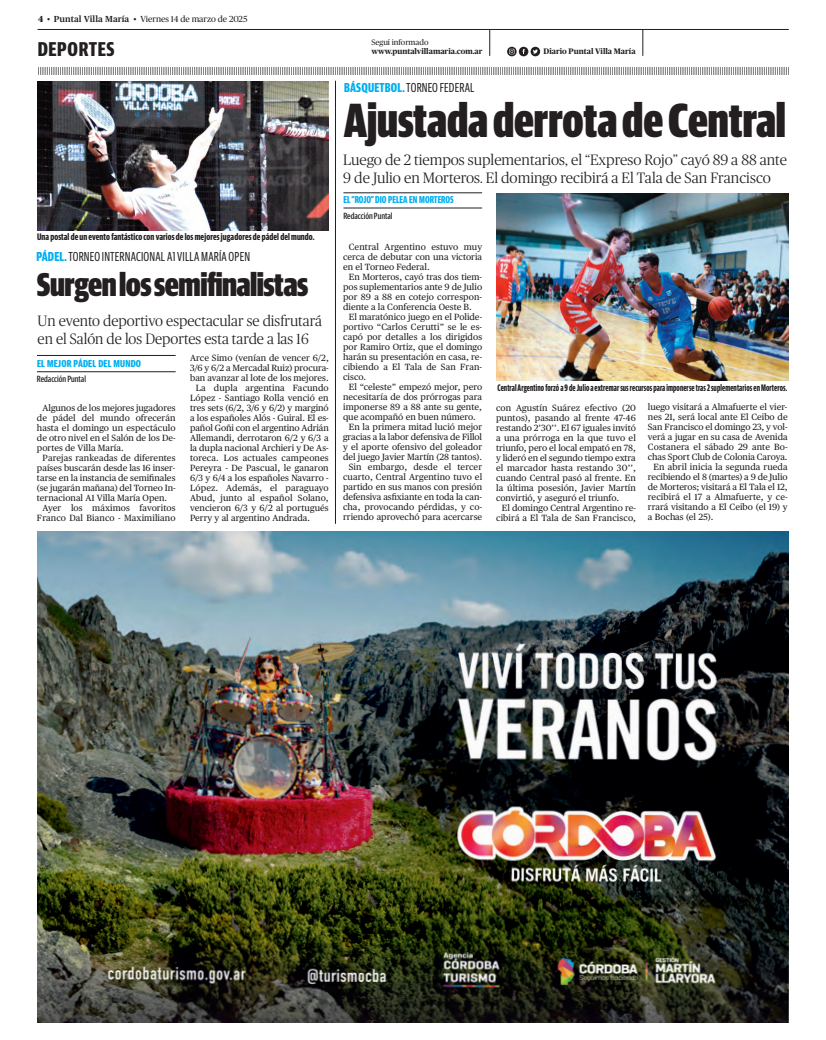
<style>
.page{position:relative;width:826px;height:1040px;background:#fff}
.page>*{position:absolute;margin:0;border:0;box-sizing:border-box;transform-origin:0 0}
.t1{font:900 48px "Guardian Sans X Cond";color:#231f20;scale:.96 1}
.t2{font:900 33px "Guardian Sans X Cond";letter-spacing:-.015em;color:#231f20}
.t3{font:700 20px "Guardian Sans X Cond";letter-spacing:.03em;color:#231f20}
.t4{font:300 15px/18px "Publico";color:#231f20}
.t5{font:13px "Guardian Sans X Cond";letter-spacing:.015em;color:#231f20;scale:.94 1}
.t6{font:700 10px "Guardian Sans X Cond";color:#00aeef;scale:.89 1}
.t7{font:700 10px "Guardian Sans X Cond";color:#00aeef}
.t8{font:700 9.5px "Guardian Sans X Cond";letter-spacing:.015em;color:#231f20;scale:.79 1}
.t9{font:700 9.5px "Guardian Sans X Cond";letter-spacing:.015em;color:#231f20;scale:.92 1}
.t10{font:9px "Publico Text";color:#231f20}
.t11{font:500 9px "Guardian Sans X Cond";color:#231f20}
.t12{font:8.8px "Publico";color:#231f20}
.t13{font:700 8px/9.6px "Publico";color:#231f20}
.s1{font-weight:800}
.s2{font-family:"Publico Text";font-weight:600}
.s3{font-weight:400}
.s4{font-weight:700;color:#00aeef}
</style>
<div class="page">
<svg style="left:38px;top:67px;width:751px;height:8px"></svg>
<hr style="left:38px;top:29px;width:751px;height:1px;background:#231f20">
<svg style="left:642px;top:30px;width:1px;height:26px"></svg>
<svg style="left:489px;top:30px;width:1px;height:26px"></svg>
<svg style="left:507px;top:47px;width:33px;height:9px"></svg>
<img style="left:37px;top:531px;width:752px;height:491px">
<hr style="left:343px;top:193px;width:139px;height:1px;background:#231f20">
<hr style="left:343px;top:208px;width:139px;height:1px;background:#231f20">
<hr style="left:335px;top:81px;width:1px;height:443px;background:#231f20">
<img style="left:497px;top:193px;width:291px;height:187px">
<img style="left:37px;top:81px;width:292px;height:149px">
<hr style="left:37px;top:355px;width:139px;height:1px;background:#231f20">
<hr style="left:37px;top:371px;width:139px;height:1px;background:#231f20">
<p class="t12" style="left:38px;top:14px;width:211px"><span class="s1">4</span> • <span class="s2">Puntal Villa María</span> • Viernes 14 de marzo de 2025</p>
<p class="t3" style="left:38px;top:35px;width:78px">DEPORTES</p>
<p class="t13" style="left:371px;top:37px;width:113px"><span class="s3">Seguí informado </span>www.puntalvillamaria.com.ar</p>
<p class="t13" style="left:544px;top:47px;width:93px">Diario Puntal Villa María</p>
<p class="t5" style="left:344px;top:78px;width:140px"><span class="s4">BÁSQUETBOL.</span> TORNEO FEDERAL</p>
<p class="t1" style="left:344px;top:86px;width:462px">Ajustada derrota de Central</p>
<p class="t4" style="left:343px;top:151px;width:445px">Luego de 2 tiempos suplementarios, el “Expreso Rojo” cayó 89 a 88 ante<br>9 de Julio en Morteros. El domingo recibirá a El Tala de San Francisco</p>
<p class="t6" style="left:343px;top:193px;width:126px">EL “ROJO” DIO PELEA EN MORTEROS</p>
<p class="t9" style="left:37px;top:230px;width:303px">Una postal de un evento fantástico con varios de los mejores jugadores de pádel del mundo.</p>
<p class="t2" style="left:37px;top:261px;width:273px">Surgen los semifinalistas</p>
<p class="t5" style="left:36px;top:247px;width:229px"><span class="s4">PÁDEL.</span> TORNEO INTERNACIONAL A1 VILLA MARÍA OPEN</p>
<p class="t4" style="left:38px;top:312px;width:286px">Un evento deportivo espectacular se disfrutará en el Salón de los Deportes esta tarde a las 16</p>
<p class="t7" style="left:37px;top:356px;width:106px">EL MEJOR PÁDEL DEL MUNDO</p>
<p class="t11" style="left:37px;top:373px;width:51px">Redacción Puntal</p>
<p class="t10" style="left:43px;top:402px;width:134px">Algunos de los mejores jugadores</p>
<p class="t10" style="left:37px;top:412px;width:140px">de pádel del mundo ofrecerán</p>
<p class="t10" style="left:37px;top:422px;width:140px">hasta el domingo un espectáculo</p>
<p class="t10" style="left:37px;top:432px;width:140px">de otro nivel en el Salón de los De-</p>
<p class="t10" style="left:37px;top:442px;width:88px">portes de Villa María.</p>
<p class="t10" style="left:43px;top:452px;width:134px">Parejas rankeadas de diferentes</p>
<p class="t10" style="left:37px;top:462px;width:140px">países buscarán desde las 16 inser-</p>
<p class="t10" style="left:37px;top:472px;width:140px">tarse en la instancia de semifinales</p>
<p class="t10" style="left:37px;top:482px;width:140px">(se jugarán mañana) del Torneo In-</p>
<p class="t10" style="left:37px;top:492px;width:132px">ternacional A1 Villa María Open.</p>
<p class="t10" style="left:43px;top:502px;width:134px">Ayer los máximos favoritos</p>
<p class="t10" style="left:37px;top:512px;width:140px">Franco Dal Bianco - Maximiliano</p>
<p class="t10" style="left:190px;top:352px;width:140px">Arce Simo (venían de vencer 6/2,</p>
<p class="t10" style="left:190px;top:362px;width:140px">3/6 y 6/2 a Mercadal Ruiz) procura-</p>
<p class="t10" style="left:190px;top:372px;width:140px">ban avanzar al lote de los mejores.</p>
<p class="t10" style="left:196px;top:382px;width:134px">La dupla argentina Facundo</p>
<p class="t10" style="left:190px;top:392px;width:140px">López - Santiago Rolla venció en</p>
<p class="t10" style="left:190px;top:402px;width:140px">tres sets (6/2, 3/6 y 6/2) y marginó</p>
<p class="t10" style="left:190px;top:412px;width:140px">a los españoles Alós - Guiral. El es-</p>
<p class="t10" style="left:190px;top:422px;width:140px">pañol Goñi con el argentino Adrián</p>
<p class="t10" style="left:190px;top:432px;width:140px">Allemandi, derrotaron 6/2 y 6/3 a</p>
<p class="t10" style="left:190px;top:442px;width:140px">la dupla nacional Archieri y De As-</p>
<p class="t10" style="left:190px;top:452px;width:140px">toreca. Los actuales campeones</p>
<p class="t10" style="left:190px;top:462px;width:140px">Pereyra - De Pascual, le ganaron</p>
<p class="t10" style="left:190px;top:472px;width:140px">6/3 y 6/4 a los españoles Navarro -</p>
<p class="t10" style="left:190px;top:482px;width:140px">López. Además, el paraguayo</p>
<p class="t10" style="left:190px;top:492px;width:140px">Abud, junto al español Solano,</p>
<p class="t10" style="left:190px;top:502px;width:140px">vencieron 6/3 y 6/2 al portugués</p>
<p class="t10" style="left:190px;top:512px;width:122px">Perry y al argentino Andrada.</p>
<p class="t11" style="left:343px;top:209px;width:51px">Redacción Puntal</p>
<p class="t10" style="left:349px;top:242px;width:135px">Central Argentino estuvo muy</p>
<p class="t10" style="left:343px;top:252px;width:141px">cerca de debutar con una victoria</p>
<p class="t10" style="left:343px;top:262px;width:88px">en el Torneo Federal.</p>
<p class="t10" style="left:349px;top:272px;width:135px">En Morteros, cayó tras dos tiem-</p>
<p class="t10" style="left:343px;top:282px;width:141px">pos suplementarios ante 9 de Julio</p>
<p class="t10" style="left:343px;top:292px;width:141px">por 89 a 88 en cotejo correspon-</p>
<p class="t10" style="left:343px;top:302px;width:130px">diente a la Conferencia Oeste B.</p>
<p class="t10" style="left:349px;top:312px;width:135px">El maratónico juego en el Polide-</p>
<p class="t10" style="left:343px;top:322px;width:141px">portivo “Carlos Cerutti” se le es-</p>
<p class="t10" style="left:343px;top:332px;width:141px">capó por detalles a los dirigidos</p>
<p class="t10" style="left:343px;top:342px;width:141px">por Ramiro Ortiz, que el domingo</p>
<p class="t10" style="left:343px;top:352px;width:141px">harán su presentación en casa, re-</p>
<p class="t10" style="left:343px;top:362px;width:141px">cibiendo a El Tala de San Fran-</p>
<p class="t10" style="left:343px;top:372px;width:24px">cisco.</p>
<p class="t10" style="left:349px;top:382px;width:135px">El “celeste” empezó mejor, pero</p>
<p class="t10" style="left:343px;top:392px;width:140px">necesitaría de dos prórrogas para</p>
<p class="t10" style="left:343px;top:402px;width:140px">imponerse 89 a 88 ante su gente,</p>
<p class="t10" style="left:343px;top:412px;width:134px">que acompañó en buen número.</p>
<p class="t10" style="left:349px;top:422px;width:135px">En la primera mitad lució mejor</p>
<p class="t10" style="left:343px;top:432px;width:140px">gracias a la labor defensiva de Fillol</p>
<p class="t10" style="left:343px;top:442px;width:141px">y el aporte ofensivo del goleador</p>
<p class="t10" style="left:343px;top:452px;width:141px">del juego Javier Martín (28 tantos).</p>
<p class="t10" style="left:349px;top:462px;width:135px">Sin embargo, desde el tercer</p>
<p class="t10" style="left:343px;top:472px;width:141px">cuarto, Central Argentino tuvo el</p>
<p class="t10" style="left:343px;top:482px;width:141px">partido en sus manos con presión</p>
<p class="t10" style="left:343px;top:492px;width:141px">defensiva asfixiante en toda la can-</p>
<p class="t10" style="left:343px;top:502px;width:141px">cha, provocando pérdidas, y co-</p>
<p class="t10" style="left:343px;top:512px;width:141px">rriendo aprovechó para acercarse</p>
<p class="t8" style="left:497px;top:380px;width:368px">Central Argentino forzó a 9 de Julio a extremar sus recursos para imponerse tras 2 suplementarios en Morteros.</p>
<p class="t10" style="left:496px;top:402px;width:141px">con Agustín Suárez efectivo (20</p>
<p class="t10" style="left:496px;top:412px;width:141px">puntos), pasando al frente 47-46</p>
<p class="t10" style="left:496px;top:422px;width:141px">restando 2’30’’. El 67 iguales invitó</p>
<p class="t10" style="left:496px;top:432px;width:141px">a una prórroga en la que tuvo el</p>
<p class="t10" style="left:496px;top:442px;width:141px">triunfo, pero el local empató en 78,</p>
<p class="t10" style="left:496px;top:452px;width:141px">y lideró en el segundo tiempo extra</p>
<p class="t10" style="left:496px;top:462px;width:141px">el marcador hasta restando 30’’,</p>
<p class="t10" style="left:496px;top:472px;width:141px">cuando Central pasó al frente. En</p>
<p class="t10" style="left:496px;top:482px;width:141px">la última posesión, Javier Martín</p>
<p class="t10" style="left:496px;top:492px;width:124px">convirtió, y aseguró el triunfo.</p>
<p class="t10" style="left:502px;top:502px;width:136px">El domingo Central Argentino re-</p>
<p class="t10" style="left:496px;top:512px;width:141px">cibirá a El Tala de San Francisco,</p>
<p class="t10" style="left:648px;top:402px;width:141px">luego visitará a Almafuerte el vier-</p>
<p class="t10" style="left:648px;top:412px;width:141px">nes 21, será local ante El Ceibo de</p>
<p class="t10" style="left:648px;top:422px;width:141px">San Francisco el domingo 23, y vol-</p>
<p class="t10" style="left:648px;top:432px;width:141px">verá a jugar en su casa de Avenida</p>
<p class="t10" style="left:648px;top:442px;width:141px">Costanera el sábado 29 ante Bo-</p>
<p class="t10" style="left:648px;top:452px;width:141px">chas Sport Club de Colonia Caroya.</p>
<p class="t10" style="left:653px;top:462px;width:136px">En abril inicia la segunda rueda</p>
<p class="t10" style="left:648px;top:472px;width:141px">recibiendo el 8 (martes) a 9 de Julio</p>
<p class="t10" style="left:648px;top:482px;width:141px">de Morteros; visitará a El Tala el 12,</p>
<p class="t10" style="left:648px;top:492px;width:141px">recibirá el 17 a Almafuerte, y ce-</p>
<p class="t10" style="left:648px;top:502px;width:141px">rrará visitando a El Ceibo (el 19) y</p>
<p class="t10" style="left:648px;top:512px;width:67px">a Bochas (el 25).</p>
</div>
